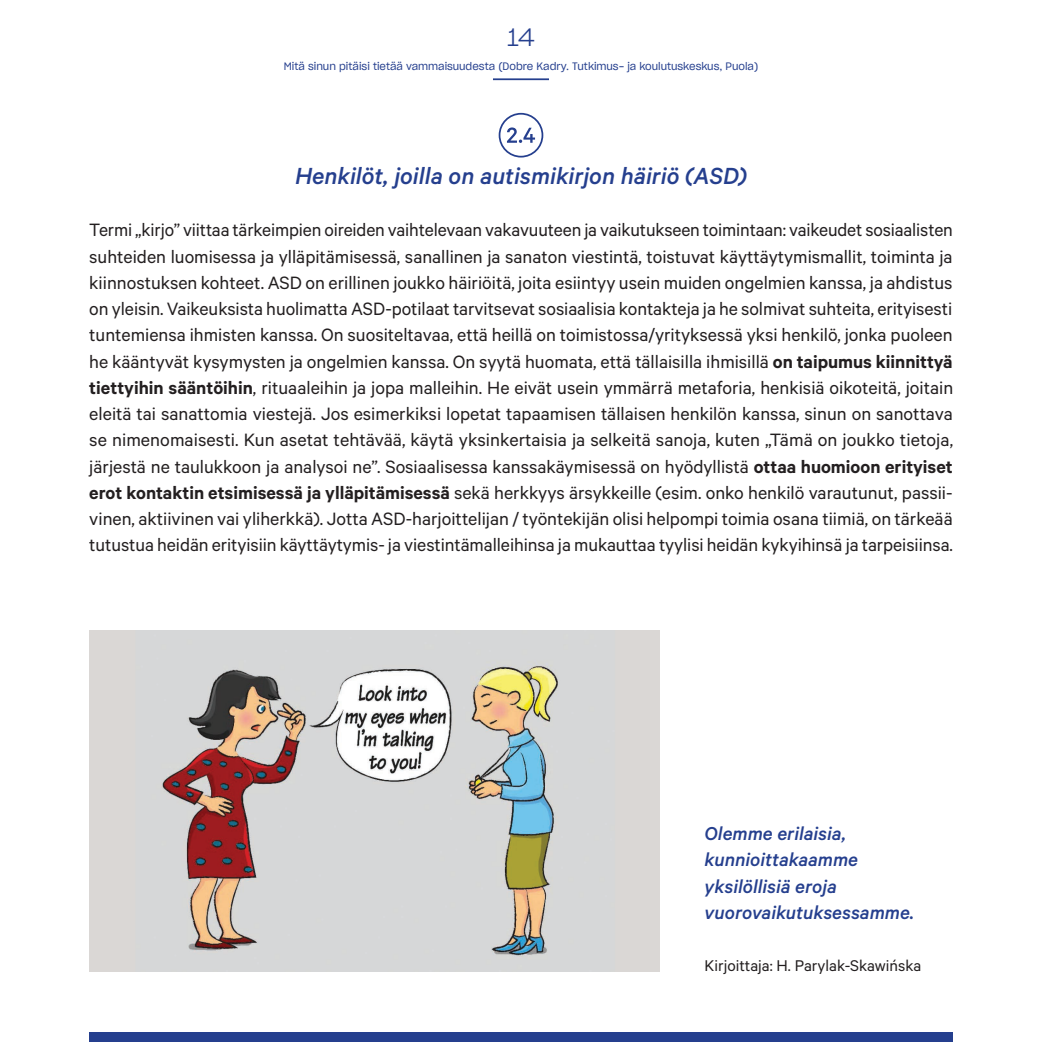
<style>
.page{position:relative;width:1042px;height:1042px;background:#fff}
.page>*{position:absolute;margin:0;border:0;box-sizing:border-box;transform-origin:0 0}
.t1{font:italic 500 26.25px "Calibre";color:#253f8e}
.t2{font:24.5px "Sharp Grotesk Light 21";color:#253f8e}
.t3{font:italic 500 21px/26.2px "Calibre";color:#253f8e}
.t4{font:20.12px/26.2px "Calibre";letter-spacing:-.005em;color:#231f20;text-align:justify}
.t5{font:17.5px "Calibre";color:#231f20}
.t6{font:10.5px "Sharp Grotesk Book 19";color:#253f8e}
.s1{font-weight:600}
</style>
<div class="page">
<hr style="left:493px;top:78px;width:56px;height:2px;background:#253f8e">
<div style="left:89px;top:1032px;width:863px;height:10px;background:#253f8e"></div>
<div style="left:499px;top:113px;width:44px;height:45px;border:2px solid #253f8e;border-radius:50%"></div>
<svg style="left:507px;top:127px;width:28px;height:16px"></svg>
<img style="left:89px;top:630px;width:571px;height:341px">
<p class="t2" style="left:507px;top:18px;width:29px">14</p>
<p class="t6" style="left:284px;top:58px;width:476px">Mitä sinun pitäisi tietää vammaisuudesta (Dobre Kadry. Tutkimus- ja koulutuskeskus, Puola)</p>
<h1 class="t1" style="left:295px;top:160px;width:453px">Henkilöt, joilla on autismikirjon häiriö (ASD)</h1>
<p class="t4" style="left:89px;top:216px;width:865px">Termi „kirjo” viittaa tärkeimpien oireiden vaihtelevaan vakavuuteen ja vaikutukseen toimintaan: vaikeudet sosiaalisten suhteiden luomisessa ja ylläpitämisessä, sanallinen ja sanaton viestintä, toistuvat käyttäytymismallit, toiminta ja kiinnostuksen kohteet. ASD on erillinen joukko häiriöitä, joita esiintyy usein muiden ongelmien kanssa, ja ahdistus on yleisin. Vaikeuksista huolimatta ASD-potilaat tarvitsevat sosiaalisia kontakteja ja he solmivat suhteita, erityisesti tuntemiensa ihmisten kanssa. On suositeltavaa, että heillä on toimistossa/yrityksessä yksi henkilö, jonka puoleen he kääntyvät kysymysten ja ongelmien kanssa. On syytä huomata, että tällaisilla ihmisillä <span class="s1">on taipumus kiinnittyä tiettyihin sääntöihin</span>, rituaaleihin ja jopa malleihin. He eivät usein ymmärrä metaforia, henkisiä oikoteitä, joitain eleitä tai sanattomia viestejä. Jos esimerkiksi lopetat tapaamisen tällaisen henkilön kanssa, sinun on sanottava se nimenomaisesti. Kun asetat tehtävää, käytä yksinkertaisia ja selkeitä sanoja, kuten „Tämä on joukko tietoja, järjestä ne taulukkoon ja analysoi ne”. Sosiaalisessa kanssakäymisessä on hyödyllistä <span class="s1">ottaa huomioon erityiset erot kontaktin etsimisessä ja ylläpitämisessä</span> sekä herkkyys ärsykkeille (esim. onko henkilö varautunut, passii&shy;vinen, aktiivinen vai yliherkkä). Jotta ASD-harjoittelijan / työntekijän olisi helpompi toimia osana tiimiä, on tärkeää tutustua heidän erityisiin käyttäytymis- ja viestintämalleihinsa ja mukauttaa tyylisi heidän kykyihinsä ja tarpeisiinsa.</p>
<p class="t3" style="left:704px;top:820px;width:211px">Olemme erilaisia, kunnioittakaamme yksilöllisiä eroja vuorovaikutuksessamme.</p>
<p class="t5" style="left:704px;top:956px;width:218px">Kirjoittaja: H. Parylak-Skawińska</p>
</div>
